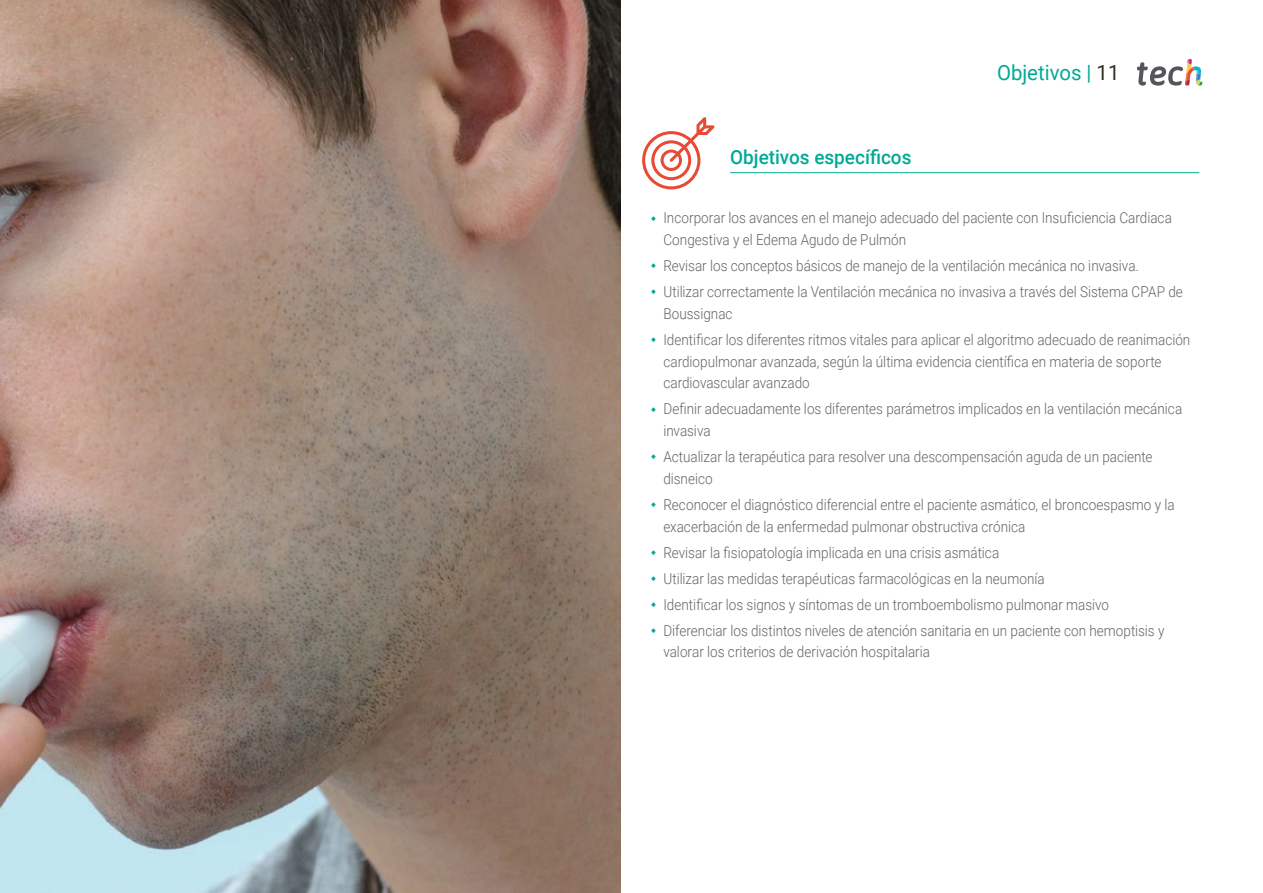
<style>
.page{position:relative;width:1263px;height:893px;background:#fff}
.page>*{position:absolute;margin:0;border:0;box-sizing:border-box;transform-origin:0 0}
.t1{font:21px "Roboto";color:#00a996}
.t2{font:500 19.5px "Roboto";color:#00a996}
.t3{font:300 15px/21.8px "Roboto";color:#61646a;scale:.9 1}
.s1{color:#312e20}
</style>
<div class="page">
<svg style="left:1137px;top:59px;width:65px;height:27px"></svg>
<hr style="left:730px;top:172px;width:469px;height:1px;background:#00a996">
<svg style="left:642px;top:117px;width:72px;height:72px"></svg>
<img style="left:0;top:0;width:621px;height:893px">
<h2 class="t2" style="left:730px;top:144px;width:183px">Objetivos específicos</h2>
<h1 class="t1" style="left:997px;top:57px;width:124px">Objetivos | <span class="s1">11</span></h1>
<p class="t3" style="left:663px;top:207px;width:566px">Incorporar los avances en el manejo adecuado del paciente con Insuficiencia Cardiaca<br>Congestiva y el Edema Agudo de Pulmón</p>
<p class="t3" style="left:663px;top:252px;width:579px;line-height:26px">Revisar los conceptos básicos de manejo de la ventilación mecánica no invasiva.<br>Utilizar correctamente la Ventilación mecánica no invasiva a través del Sistema CPAP de</p>
<p class="t3" style="left:663px;top:300px;width:587px;line-height:26px">Boussignac<br>Identificar los diferentes ritmos vitales para aplicar el algoritmo adecuado de reanimación</p>
<p class="t3" style="left:663px;top:350px;width:555px">cardiopulmonar avanzada, según la última evidencia científica en materia de soporte cardiovascular avanzado</p>
<p class="t3" style="left:663px;top:398px;width:578px">Definir adecuadamente los diferentes parámetros implicados en la ventilación mecánica invasiva</p>
<p class="t3" style="left:663px;top:445px;width:545px">Actualizar la terapéutica para resolver una descompensación aguda de un paciente disneico</p>
<p class="t3" style="left:663px;top:493px;width:570px">Reconocer el diagnóstico diferencial entre el paciente asmático, el broncoespasmo y la exacerbación de la enfermedad pulmonar obstructiva crónica</p>
<p class="t3" style="left:663px;top:539px;width:558px;line-height:26px">Revisar la fisiopatología implicada en una crisis asmática<br>Utilizar las medidas terapéuticas farmacológicas en la neumonía<br>Identificar los signos y síntomas de un tromboembolismo pulmonar masivo Diferenciar los distintos niveles de atención sanitaria en un paciente con hemoptisis y</p>
<p class="t3" style="left:663px;top:641px;width:298px">valorar los criterios de derivación hospitalaria</p>
</div>
